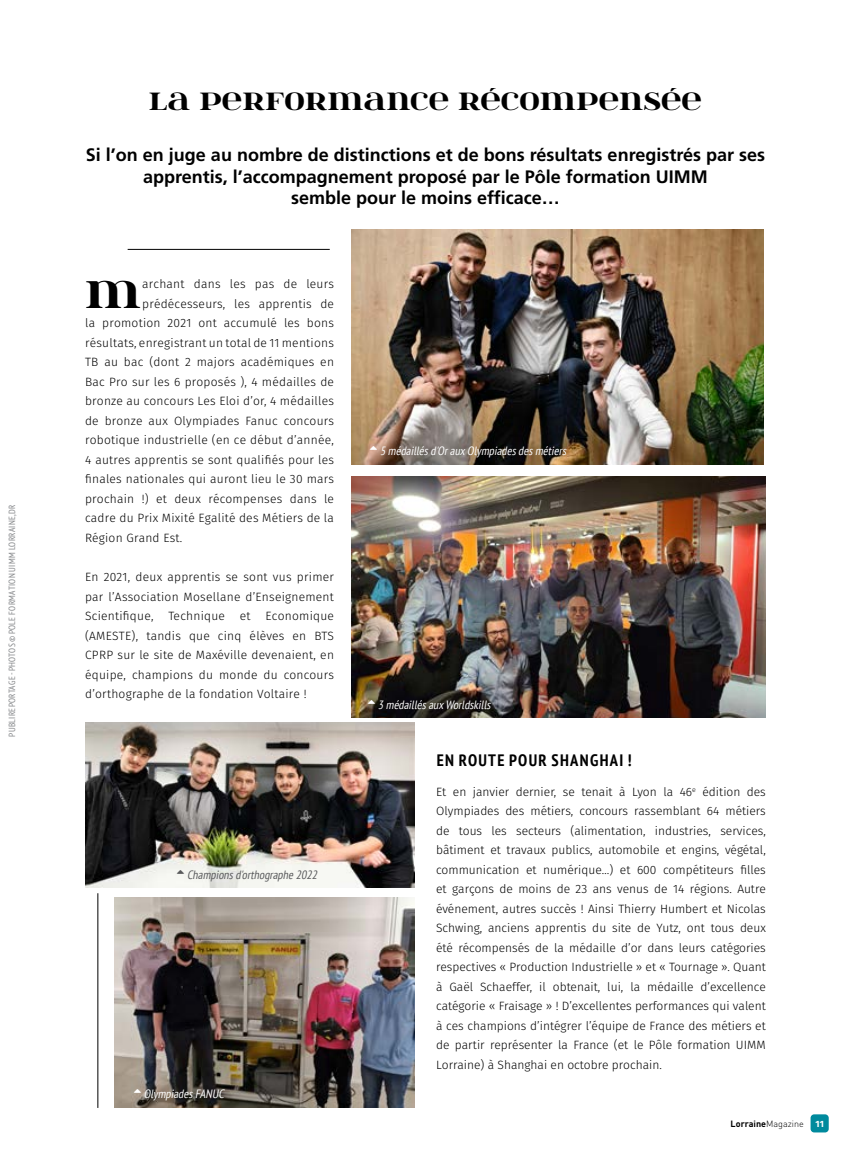
<style>
.page{position:relative;width:851px;height:1149px;background:#fff}
.page>*{position:absolute;margin:0;border:0;box-sizing:border-box;transform-origin:0 0}
.t1{font:43.95px "itsadzoke";color:#000}
.t2{font:28.5px "itsadzoke";color:#000}
.t3{font:700 18px/21.6px "Frutiger LT Std";color:#000;text-align:center}
.t4{font:700 condensed 16.5px "PT Sans";letter-spacing:.08em;color:#000}
.t5{font:300 12px/19.5px "Fira Sans";letter-spacing:.02em;color:#000;text-align:justify}
.t6{font:italic condensed 12px "PT Sans";color:#fff}
.t7{font:italic condensed 12px "PT Sans";color:#58595b}
.t8{font:condensed 9px "PT Sans";letter-spacing:.04em;color:#808285}
.t9{font:700 9px "DIN Pro";color:#000}
.t10{font:700 9px "Fira Sans";color:#fff}
.s1{font-weight:300}
</style>
<div class="page">
<div style="left:810px;top:1113px;width:18px;height:19px;background:#008a9d;border-radius:4px"></div>
<img style="left:351px;top:230px;width:412px;height:234px">
<img style="left:351px;top:476px;width:414px;height:241px">
<hr style="left:128px;top:249px;width:202px;height:1px;background:#000">
<img style="left:115px;top:897px;width:300px;height:210px">
<img style="left:85px;top:722px;width:330px;height:164px">
<hr style="left:98px;top:892px;width:1px;height:215px;background:#000">
<svg style="left:368px;top:699px;width:7px;height:4px"></svg>
<svg style="left:134px;top:1088px;width:7px;height:4px"></svg>
<svg style="left:370px;top:446px;width:7px;height:4px"></svg>
<svg style="left:177px;top:869px;width:7px;height:4px"></svg>
<p class="t8" style="left:6px;top:736px;width:234px;rotate:-90deg">PUBLIREPORTAGE - PHOTOS © POLE FORMATION UIMM LORRAINE, DR</p>
<h2 class="t2" style="left:149px;top:81px;width:554px">LA PERFORMANCE RÉCOMPENSÉE</h2>
<h3 class="t3" style="left:86px;top:144px;width:680px">Si l’on en juge au nombre de distinctions et de bons résultats enregistrés par ses apprentis, l’accompagnement proposé par le Pôle formation UIMM<br>semble pour le moins efficace…</h3>
<h1 class="t1" style="left:85px;top:264px;width:58px">M</h1>
<p class="t5" style="left:142px;top:275px;width:193px">archant dans les pas de leurs</p>
<p class="t5" style="left:142px;top:294px;width:193px">prédécesseurs, les apprentis de</p>
<p class="t5" style="left:85px;top:314px;width:250px">la promotion 2021 ont accumulé les bons</p>
<p class="t5" style="left:85px;top:333px;width:250px">résultats, enregistrant un total de 11 mentions</p>
<p class="t5" style="left:85px;top:353px;width:250px">TB au bac (dont 2 majors académiques en</p>
<p class="t5" style="left:85px;top:372px;width:250px">Bac Pro sur les 6 proposés ), 4 médailles de</p>
<p class="t5" style="left:85px;top:392px;width:250px">bronze au concours Les Eloi d’or, 4 médailles</p>
<p class="t5" style="left:85px;top:411px;width:250px">de bronze aux Olympiades Fanuc concours</p>
<p class="t5" style="left:85px;top:431px;width:250px">robotique industrielle (en ce début d’année,</p>
<p class="t5" style="left:85px;top:450px;width:250px">4 autres apprentis se sont qualifiés pour les</p>
<p class="t5" style="left:85px;top:470px;width:250px">finales nationales qui auront lieu le 30 mars</p>
<p class="t5" style="left:85px;top:489px;width:250px">prochain !) et deux récompenses dans le</p>
<p class="t5" style="left:85px;top:509px;width:250px">cadre du Prix Mixité Egalité des Métiers de la</p>
<p class="t5" style="left:85px;top:528px;width:99px">Région Grand Est.</p>
<p class="t5" style="left:85px;top:567px;width:250px">En 2021, deux apprentis se sont vus primer par l’Association Mosellane d’Enseignement Scientifique, Technique et Economique (AMESTE), tandis que cinq élèves en BTS CPRP sur le site de Maxéville devenaient, en équipe, champions du monde du concours d’orthographe de la fondation Voltaire !</p>
<p class="t7" style="left:187px;top:867px;width:134px">Championsd'orthographe 2022</p>
<p class="t6" style="left:144px;top:1085px;width:84px">OlympiadesFANUC</p>
<p class="t6" style="left:380px;top:443px;width:190px">5 médaillésd'OrauxOlympiadesdesmétiers</p>
<p class="t6" style="left:378px;top:697px;width:117px">3 médaillésauxWorldskills</p>
<h3 class="t4" style="left:436px;top:749px;width:196px">EN ROUTE POUR SHANGHAI !</h3>
<p class="t5" style="left:436px;top:782px;width:331px">Et en janvier dernier, se tenait à Lyon la 46<sup>e</sup> édition des Olympiades des métiers, concours rassemblant 64 métiers de tous les secteurs (alimentation, industries, services, bâtiment et travaux publics, automobile et engins, végétal, communication et numérique…) et 600 compétiteurs filles et garçons de moins de 23 ans venus de 14 régions. Autre événement, autres succès ! Ainsi Thierry Humbert et Nicolas Schwing, anciens apprentis du site de Yutz, ont tous deux été récompensés de la médaille d’or dans leurs catégories respectives « Production Industrielle » et « Tournage ». Quant à Gaël Schaeffer, il obtenait, lui, la médaille d’excellence catégorie « Fraisage » ! D’excellentes performances qui valent à ces champions d’intégrer l’équipe de France des métiers et de partir représenter la France (et le Pôle formation UIMM Lorraine) à Shanghai en octobre prochain.</p>
<p class="t9" style="left:730px;top:1115px;width:75px">Lorraine<span class="s1">Magazine</span></p>
<p class="t10" style="left:815px;top:1117px;width:10px">11</p>
</div>
